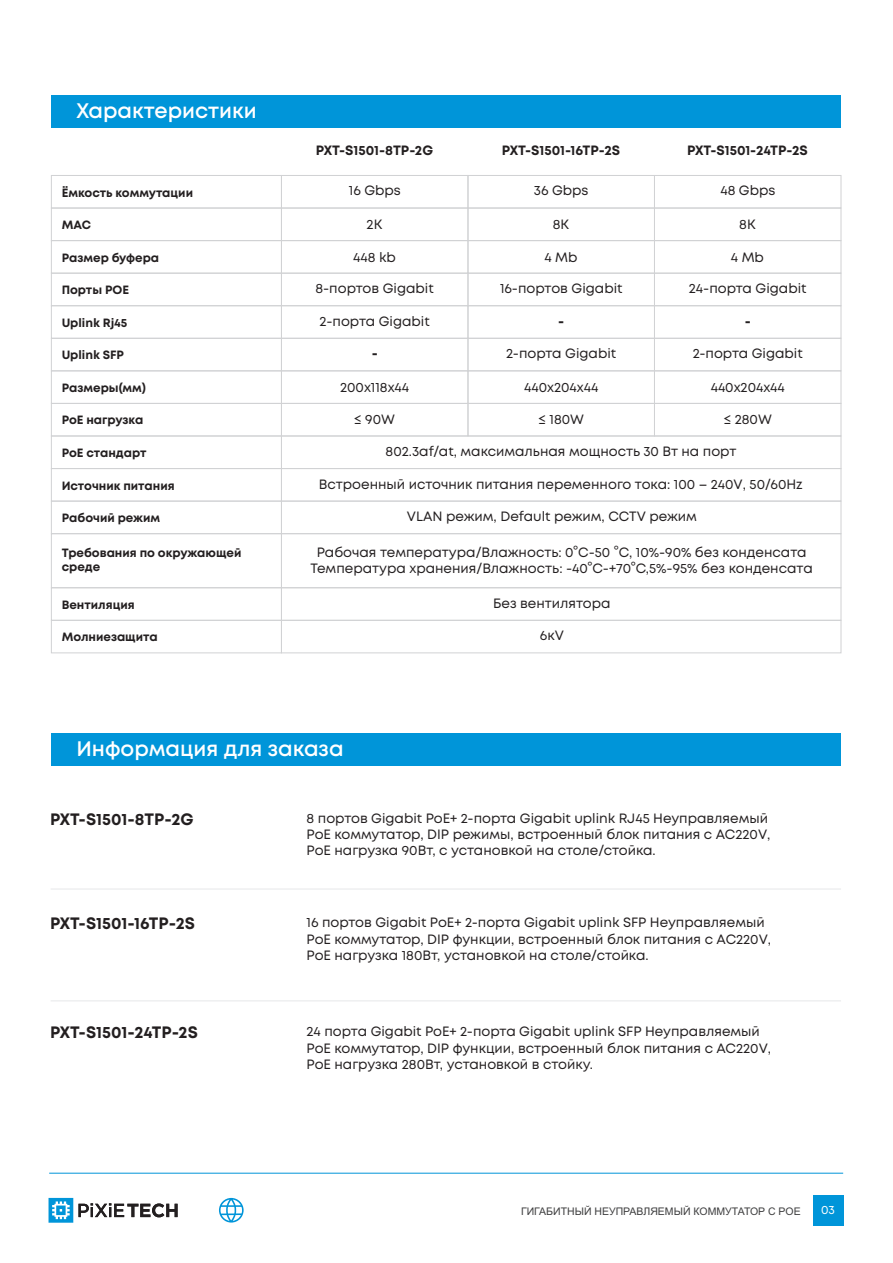
<style>
.page{position:relative;width:893px;height:1263px;background:#fff}
.page>*{position:absolute;margin:0;border:0;box-sizing:border-box;transform-origin:0 0}
.t1{font:600 21px "Mont";color:#fff}
.t2{font:700 16.5px "Mont";color:#231f20}
.t3{font:13.5px/16.2px "Mont";color:#231f20}
.t4{font:700 13.5px "Mont";color:#231f20}
.t5{font:700 12px/14.4px "Mont";color:#231f20}
.t6{font:12px "Mont";color:#fff}
.t7{font:10.5px "Arial";color:#3e3e3f}
</style>
<div class="page">
<svg style="left:49px;top:1198px;width:129px;height:25px"></svg>
<hr style="left:49px;top:1173px;width:794px;height:1px;background:#0095d9">
<svg style="left:219px;top:1198px;width:25px;height:24px"></svg>
<div style="left:813px;top:1195px;width:30px;height:30px;background:#0095d9"></div>
<div style="left:51px;top:95px;width:790px;height:32px;background:#0095d9"></div>
<div style="left:51px;top:175px;width:231px;height:33px;border:1px solid #d1d2d4"></div>
<div style="left:281px;top:175px;width:187px;height:33px;border:1px solid #d1d2d4"></div>
<div style="left:468px;top:175px;width:187px;height:33px;border:1px solid #d1d2d4"></div>
<div style="left:654px;top:175px;width:187px;height:33px;border:1px solid #d1d2d4"></div>
<div style="left:51px;top:208px;width:231px;height:33px;border:1px solid #d1d2d4"></div>
<div style="left:281px;top:208px;width:187px;height:33px;border:1px solid #d1d2d4"></div>
<div style="left:468px;top:208px;width:187px;height:33px;border:1px solid #d1d2d4"></div>
<div style="left:654px;top:208px;width:187px;height:33px;border:1px solid #d1d2d4"></div>
<div style="left:51px;top:240px;width:231px;height:34px;border:1px solid #d1d2d4"></div>
<div style="left:281px;top:240px;width:187px;height:34px;border:1px solid #d1d2d4"></div>
<div style="left:468px;top:240px;width:187px;height:34px;border:1px solid #d1d2d4"></div>
<div style="left:654px;top:240px;width:187px;height:34px;border:1px solid #d1d2d4"></div>
<div style="left:51px;top:273px;width:231px;height:33px;border:1px solid #d1d2d4"></div>
<div style="left:281px;top:273px;width:187px;height:33px;border:1px solid #d1d2d4"></div>
<div style="left:468px;top:273px;width:187px;height:33px;border:1px solid #d1d2d4"></div>
<div style="left:654px;top:273px;width:187px;height:33px;border:1px solid #d1d2d4"></div>
<div style="left:51px;top:305px;width:231px;height:34px;border:1px solid #d1d2d4"></div>
<div style="left:281px;top:305px;width:187px;height:34px;border:1px solid #d1d2d4"></div>
<div style="left:468px;top:305px;width:187px;height:34px;border:1px solid #d1d2d4"></div>
<div style="left:654px;top:305px;width:187px;height:34px;border:1px solid #d1d2d4"></div>
<div style="left:51px;top:338px;width:231px;height:33px;border:1px solid #d1d2d4"></div>
<div style="left:281px;top:338px;width:187px;height:33px;border:1px solid #d1d2d4"></div>
<div style="left:468px;top:338px;width:187px;height:33px;border:1px solid #d1d2d4"></div>
<div style="left:654px;top:338px;width:187px;height:33px;border:1px solid #d1d2d4"></div>
<div style="left:51px;top:370px;width:231px;height:34px;border:1px solid #d1d2d4"></div>
<div style="left:281px;top:370px;width:187px;height:34px;border:1px solid #d1d2d4"></div>
<div style="left:468px;top:370px;width:187px;height:34px;border:1px solid #d1d2d4"></div>
<div style="left:654px;top:370px;width:187px;height:34px;border:1px solid #d1d2d4"></div>
<div style="left:51px;top:403px;width:231px;height:33px;border:1px solid #d1d2d4"></div>
<div style="left:281px;top:403px;width:187px;height:33px;border:1px solid #d1d2d4"></div>
<div style="left:468px;top:403px;width:187px;height:33px;border:1px solid #d1d2d4"></div>
<div style="left:654px;top:403px;width:187px;height:33px;border:1px solid #d1d2d4"></div>
<div style="left:51px;top:436px;width:231px;height:33px;border:1px solid #d1d2d4"></div>
<div style="left:281px;top:436px;width:560px;height:33px;border:1px solid #d1d2d4"></div>
<div style="left:51px;top:468px;width:231px;height:33px;border:1px solid #d1d2d4"></div>
<div style="left:281px;top:468px;width:560px;height:33px;border:1px solid #d1d2d4"></div>
<div style="left:51px;top:501px;width:231px;height:33px;border:1px solid #d1d2d4"></div>
<div style="left:281px;top:501px;width:560px;height:33px;border:1px solid #d1d2d4"></div>
<div style="left:51px;top:533px;width:231px;height:55px;border:1px solid #d1d2d4"></div>
<div style="left:281px;top:533px;width:560px;height:55px;border:1px solid #d1d2d4"></div>
<div style="left:51px;top:587px;width:231px;height:34px;border:1px solid #d1d2d4"></div>
<div style="left:281px;top:587px;width:560px;height:34px;border:1px solid #d1d2d4"></div>
<div style="left:51px;top:620px;width:231px;height:33px;border:1px solid #d1d2d4"></div>
<div style="left:281px;top:620px;width:560px;height:33px;border:1px solid #d1d2d4"></div>
<div style="left:51px;top:733px;width:790px;height:33px;background:#0095d9"></div>
<hr style="left:51px;top:888px;width:790px;height:1px;background:#e6e7e9">
<hr style="left:51px;top:1000px;width:790px;height:1px;background:#e6e7e9">
<h1 class="t1" style="left:76px;top:103px;width:182px">Характеристики</h1>
<p class="t5" style="left:62px;top:186px;width:133px">Ёмкость коммутации</p>
<p class="t4" style="left:316px;top:145px;width:119px">PXT-S1501-8TP-2G</p>
<p class="t4" style="left:502px;top:145px;width:120px">PXT-S1501-16TP-2S</p>
<p class="t4" style="left:687px;top:145px;width:122px">PXT-S1501-24TP-2S</p>
<p class="t3" style="left:349px;top:184px;width:53px">16 Gbps</p>
<p class="t3" style="left:534px;top:184px;width:56px">36 Gbps</p>
<p class="t3" style="left:720px;top:184px;width:56px">48 Gbps</p>
<p class="t5" style="left:62px;top:219px;width:31px">MAC</p>
<p class="t3" style="left:367px;top:217px;width:17px">2K</p>
<p class="t3" style="left:553px;top:217px;width:18px">8K</p>
<p class="t3" style="left:739px;top:217px;width:18px">8K</p>
<p class="t5" style="left:62px;top:251px;width:99px">Размер буфера</p>
<p class="t3" style="left:353px;top:250px;width:44px">448 kb</p>
<p class="t3" style="left:544px;top:250px;width:35px">4 Mb</p>
<p class="t3" style="left:731px;top:250px;width:35px">4 Mb</p>
<p class="t5" style="left:62px;top:284px;width:69px">Порты POE</p>
<p class="t3" style="left:315px;top:281px;width:120px">8-портов Gigabit</p>
<p class="t3" style="left:500px;top:281px;width:124px">16-портов Gigabit</p>
<p class="t3" style="left:689px;top:281px;width:119px">24-порта Gigabit</p>
<p class="t5" style="left:62px;top:316px;width:67px">Uplink Rj45</p>
<p class="t3" style="left:320px;top:314px;width:112px">2-порта Gigabit</p>
<p class="t4" style="left:558px;top:316px;width:8px">-</p>
<p class="t4" style="left:745px;top:316px;width:8px">-</p>
<p class="t5" style="left:62px;top:349px;width:64px">Uplink SFP</p>
<p class="t4" style="left:372px;top:349px;width:8px">-</p>
<p class="t3" style="left:506px;top:346px;width:112px">2-порта Gigabit</p>
<p class="t3" style="left:693px;top:346px;width:112px">2-порта Gigabit</p>
<p class="t5" style="left:62px;top:381px;width:86px">Размеры(мм)</p>
<p class="t3" style="left:340px;top:380px;width:70px">200x118x44</p>
<p class="t3" style="left:524px;top:380px;width:76px">440x204x44</p>
<p class="t3" style="left:711px;top:380px;width:76px">440x204x44</p>
<p class="t5" style="left:62px;top:414px;width:83px">PoE нагрузка</p>
<p class="t3" style="left:354px;top:412px;width:42px">≤ 90W</p>
<p class="t3" style="left:538px;top:412px;width:47px">≤ 180W</p>
<p class="t3" style="left:724px;top:412px;width:50px">≤ 280W</p>
<p class="t5" style="left:62px;top:446px;width:86px">PoE стандарт</p>
<p class="t3" style="left:386px;top:444px;width:352px">802.3af/at, максимальная мощность 30 Вт на порт</p>
<p class="t5" style="left:62px;top:479px;width:114px">Источник питания</p>
<p class="t3" style="left:319px;top:477px;width:485px">Встроенный источник питания переменного тока: 100 – 240V, 50/60Hz</p>
<p class="t5" style="left:62px;top:512px;width:100px">Рабочий режим</p>
<p class="t3" style="left:407px;top:509px;width:292px">VLAN режим, Default режим, CCTV режим</p>
<p class="t5" style="left:62px;top:546px;width:181px">Требования по окружающей cреде</p>
<p class="t3" style="left:311px;top:545px;width:504px;text-align:center">Рабочая температура/Влажность: 0°C-50 °C, 10%-90% без конденсата<br>Температура хранения/Влажность: -40°C-+70°C,5%-95% без конденсата</p>
<p class="t5" style="left:62px;top:598px;width:75px">Вентиляция</p>
<p class="t3" style="left:493px;top:596px;width:119px">Без вентилятора</p>
<p class="t5" style="left:62px;top:631px;width:98px">Молниезащита</p>
<p class="t3" style="left:540px;top:629px;width:25px">6кV</p>
<h1 class="t1" style="left:76px;top:741px;width:269px">Информация для заказа</h1>
<p class="t2" style="left:50px;top:813px;width:145px">PXT-S1501-8TP-2G</p>
<p class="t3" style="left:307px;top:811px;width:465px">8 портов Gigabit PoE+ 2-порта Gigabit uplink RJ45 Неуправляемый<br>PoE коммутатор, DIP режимы, встроенный блок питания с AC220V,<br>PoE нагрузка 90Вт, c установкой на столе/стойка.</p>
<p class="t2" style="left:50px;top:917px;width:146px">PXT-S1501-16TP-2S</p>
<p class="t3" style="left:307px;top:915px;width:466px">16 портов Gigabit PoE+ 2-порта Gigabit uplink SFP Неуправляемый<br>PoE коммутатор, DIP функции, встроенный блок питания с AC220V,<br>PoE нагрузка 180Вт, установкой на столе/стойка.</p>
<p class="t2" style="left:50px;top:1026px;width:149px">PXT-S1501-24TP-2S</p>
<p class="t3" style="left:307px;top:1024px;width:466px">24 порта Gigabit PoE+ 2-порта Gigabit uplink SFP Неуправляемый<br>PoE коммутатор, DIP функции, встроенный блок питания c AC220V,<br>PoE нагрузка 280Вт, установкой в стойку.</p>
<p class="t7" style="left:521px;top:1207px;width:281px">ГИГАБИТНЫЙ НЕУПРАВЛЯЕМЫЙ КОММУТАТОР C POE</p>
<p class="t6" style="left:821px;top:1205px;width:15px">03</p>
</div>
